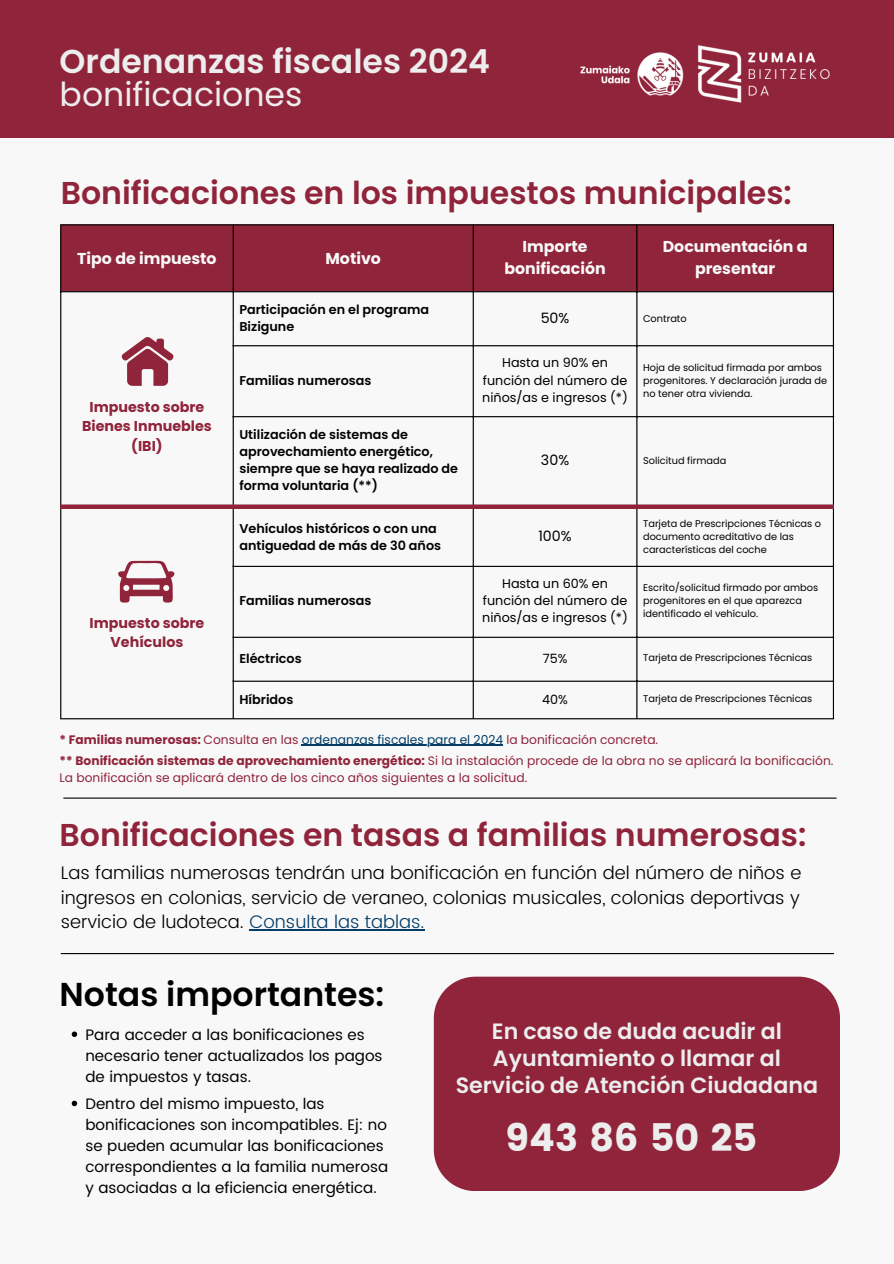
<style>
.page{position:relative;width:894px;height:1264px;background:#fff}
.page>*{position:absolute;margin:0;border:0;box-sizing:border-box;transform-origin:0 0}
.t1{font:38.1px "Poppins";color:#ededed}
.t2{font:600 33px "Poppins";color:#ededed}
.t3{font:600 33px "Poppins";color:#000}
.t4{font:33px "Poppins";color:#ededed}
.t5{font:600 31.65px "Poppins";color:#90243b}
.t6{font:600 22.2px/27px "Poppins";color:#ededed;text-align:center}
.t7{font:300 18.15px/24.8px "Poppins";color:#000;text-align:justify}
.t8{font:700 15.75px/21.9px "Poppins";color:#f8f8f8;text-align:center}
.t9{font:15.15px/21px "Poppins";color:#000}
.t10{font:700 14.25px/19.5px "Poppins";color:#90243b;text-align:center}
.t11{font:14.25px "Poppins";color:#000}
.t12{font:600 12.75px/17.1px "Poppins";color:#000}
.t13{font:12.75px/17.1px "Poppins";color:#000;text-align:center}
.t14{font:12.3px/17.1px "Poppins";color:#90243b}
.t15{font:9.75px/13px "Poppins";color:#000}
.s1{font-weight:700}
.s2{color:#033d68}
</style>
<div class="page">
<div style="left:0;top:0;width:893px;height:1263px;background:#f8f8f8"></div>
<div style="left:61px;top:225px;width:771px;height:66px;background:#90243b"></div>
<svg style="left:61px;top:292px;width:771px;height:212px"></svg>
<hr style="left:60px;top:225px;width:1px;height:493px;background:#000">
<hr style="left:232px;top:225px;width:2px;height:493px;background:#000">
<hr style="left:472px;top:225px;width:1px;height:493px;background:#000">
<hr style="left:636px;top:225px;width:1px;height:493px;background:#000">
<hr style="left:832px;top:225px;width:1px;height:493px;background:#000">
<hr style="left:60px;top:224px;width:773px;height:1px;background:#000">
<hr style="left:60px;top:291px;width:773px;height:1px;background:#000">
<hr style="left:232px;top:345px;width:601px;height:1px;background:#000">
<hr style="left:232px;top:416px;width:601px;height:1px;background:#000">
<hr style="left:232px;top:566px;width:601px;height:1px;background:#000">
<hr style="left:232px;top:636px;width:601px;height:2px;background:#000">
<hr style="left:232px;top:680px;width:601px;height:1px;background:#000">
<hr style="left:60px;top:718px;width:773px;height:1px;background:#000">
<div style="left:60px;top:504px;width:773px;height:5px;background:#90243b"></div>
<svg style="left:118px;top:561px;width:56px;height:41px"></svg>
<svg style="left:121px;top:337px;width:53px;height:49px"></svg>
<div style="left:0;top:0;width:893px;height:138px;background:#90243b"></div>
<div style="left:433px;top:976px;width:406px;height:215px;background:#90243b"></div>
<img style="left:580px;top:45px;width:250px;height:58px">
<svg style="left:72px;top:1031px;width:5px;height:5px"></svg>
<svg style="left:72px;top:1100px;width:5px;height:6px"></svg>
<hr style="left:301px;top:744px;width:202px;height:1px;background:#033d68">
<hr style="left:249px;top:929px;width:175px;height:1px;background:#033d68">
<hr style="left:63px;top:797px;width:773px;height:1px;background:#000">
<hr style="left:61px;top:953px;width:772px;height:1px;background:#000">
<p class="t2" style="left:60px;top:39px;width:432px">Ordenanzas fiscales 2024</p>
<p class="t4" style="left:60px;top:71px;width:244px">bonificaciones</p>
<p class="t5" style="left:61px;top:171px;width:732px">Bonificaciones en los impuestos municipales:</p>
<p class="t8" style="left:77px;top:247px;width:141px">Tipo de impuesto</p>
<p class="t8" style="left:325px;top:247px;width:57px">Motivo</p>
<p class="t8" style="left:504px;top:236px;width:103px">Importe bonificación</p>
<p class="t8" style="left:662px;top:236px;width:146px">Documentación a presentar</p>
<p class="t10" style="left:82px;top:397px;width:131px">Impuesto sobre<br>Bienes Inmuebles (IBI)</p>
<p class="t10" style="left:90px;top:613px;width:116px">Impuesto sobre<br>Vehículos</p>
<p class="t12" style="left:239px;top:301px;width:191px">Participación en el programa<br>Bizigune</p>
<p class="t11" style="left:540px;top:308px;width:30px">50%</p>
<p class="t15" style="left:643px;top:311px;width:45px">Contrato</p>
<p class="t12" style="left:239px;top:371px;width:133px">Familias numerosas</p>
<p class="t13" style="left:482px;top:354px;width:147px">Hasta un 90% en función del número de niños/as e ingresos (*)</p>
<p class="t15" style="left:643px;top:361px;width:185px">Hoja de solicitud firmada por ambos progenitores. Y declaración jurada de no tener otra vivienda.</p>
<p class="t12" style="left:239px;top:426px;width:220px">Utilización de sistemas de aprovechamiento energético, siempre que se haya realizado de forma voluntaria (**)</p>
<p class="t11" style="left:541px;top:450px;width:30px">30%</p>
<p class="t15" style="left:643px;top:453px;width:85px">Solicitud firmada</p>
<p class="t12" style="left:239px;top:519px;width:203px">Vehículos históricos o con una antiguedad de más de 30 años</p>
<p class="t11" style="left:538px;top:526px;width:35px">100%</p>
<p class="t15" style="left:643px;top:517px;width:179px">Tarjeta de Prescripciones Técnicas o documento acreditativo de las características del coche</p>
<p class="t12" style="left:239px;top:592px;width:133px">Familias numerosas</p>
<p class="t13" style="left:482px;top:575px;width:147px">Hasta un 60% en función del número de niños/as e ingresos (*)</p>
<p class="t15" style="left:643px;top:581px;width:177px">Escrito/solicitud firmado por ambos progenitores en el que aparezca identificado el vehículo.</p>
<p class="t12" style="left:239px;top:650px;width:64px">Eléctricos</p>
<p class="t13" style="left:542px;top:650px;width:26px">75%</p>
<p class="t15" style="left:643px;top:651px;width:171px">Tarjeta de Prescripciones Técnicas</p>
<p class="t12" style="left:239px;top:690px;width:55px">Híbridos</p>
<p class="t13" style="left:542px;top:690px;width:27px">40%</p>
<p class="t15" style="left:643px;top:692px;width:171px">Tarjeta de Prescripciones Técnicas</p>
<p class="t14" style="left:60px;top:730px;width:600px"><span class="s1">* Familias numerosas:</span> Consulta en las <span class="s2">ordenanzas fiscales para el 2024</span> la bonificación concreta.</p>
<p class="t14" style="left:60px;top:752px;width:775px"><span class="s1">** Bonificación sistemas de aprovechamiento energético:</span> Si la instalación procede de la obra no se aplicará la bonificación.<br>La bonificación se aplicará dentro de los cinco años siguientes a la solicitud.</p>
<p class="t5" style="left:60px;top:812px;width:748px">Bonificaciones en tasas a familias numerosas:</p>
<p class="t7" style="left:61px;top:860px;width:742px">Las familias numerosas tendrán una bonificación en función del número de niños e ingresos en colonias, servicio de veraneo, colonias musicales, colonias deportivas y servicio de ludoteca. <span class="s2">Consulta las tablas.</span></p>
<p class="t3" style="left:60px;top:971px;width:326px">Notas importantes:</p>
<p class="t9" style="left:85px;top:1023px;width:298px">Para acceder a las bonificaciones es necesario tener actualizados los pagos de impuestos y tasas.</p>
<p class="t9" style="left:85px;top:1093px;width:304px">Dentro del mismo impuesto, las bonificaciones son incompatibles. Ej: no se pueden acumular las bonificaciones correspondientes a la familia numerosa y asociadas a la eficiencia energética.</p>
<p class="t6" style="left:455px;top:1017px;width:363px">En caso de duda acudir al<br>Ayuntamiento o llamar al<br>Servicio de Atención Ciudadana</p>
<p class="t1" style="left:505px;top:1115px;width:254px">943 86 50 25</p>
</div>
